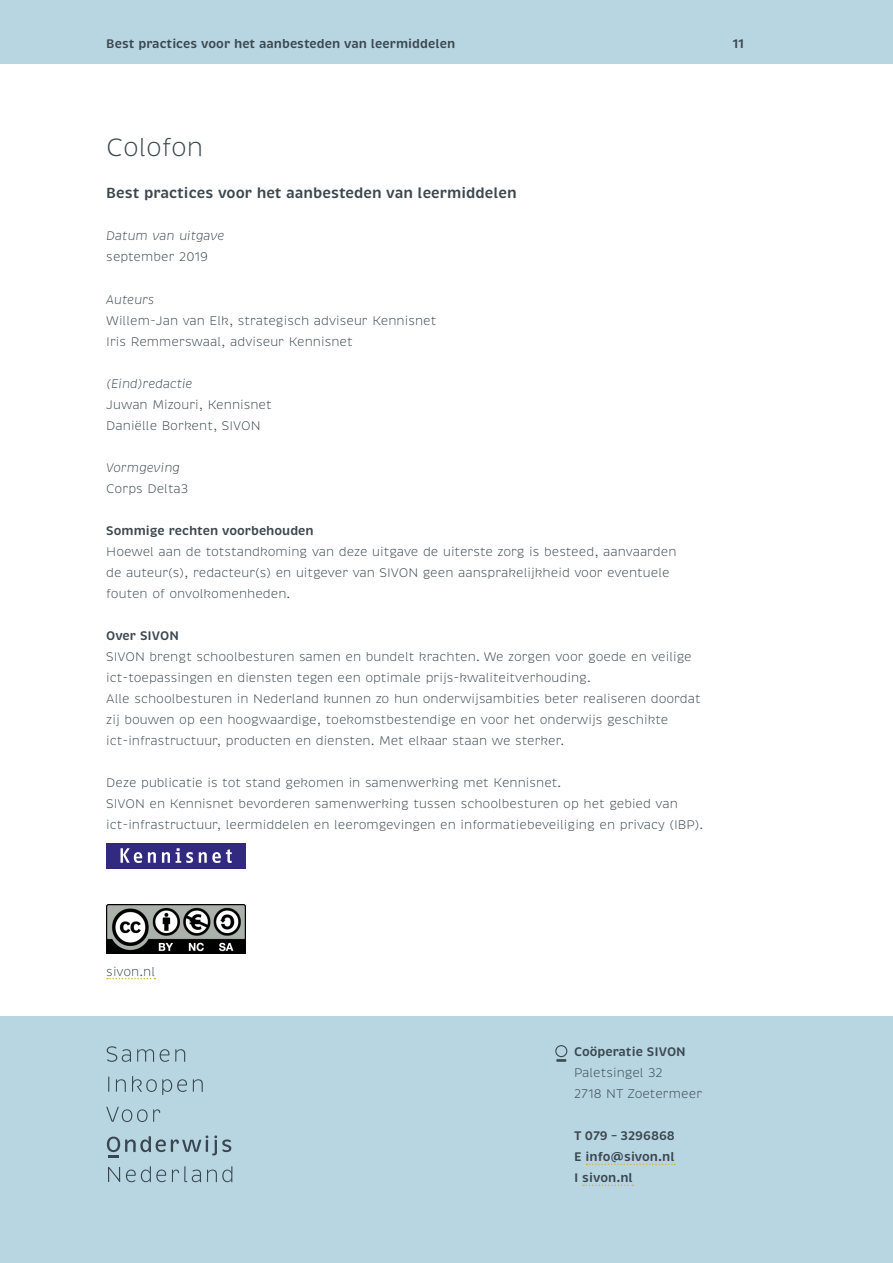
<style>
.page{position:relative;width:893px;height:1263px;background:#fff}
.page>*{position:absolute;margin:0;border:0;box-sizing:border-box;transform-origin:0 0}
.t1{font:300 25.5px "Brevia";letter-spacing:-.01em;color:#3c474f}
.t2{font:600 15px "Brevia";color:#3c474f}
.t3{font:300 12.75px/21px "Brevia";color:#3c474f}
.t4{font:600 12.75px/21px "Brevia";color:#3c474f;text-align:justify}
.t5{font:italic 300 12.75px "Brevia";color:#3c474f}
</style>
<div class="page">
<div style="left:0;top:0;width:893px;height:64px;background:#b7d6e1"></div>
<div style="left:0;top:1016px;width:893px;height:247px;background:#b7d6e1"></div>
<svg style="left:107px;top:978px;width:48px;height:1px"></svg>
<div style="left:106px;top:843px;width:139px;height:25px;background:#322981"></div>
<svg style="left:121px;top:848px;width:21px;height:15px"></svg>
<svg style="left:148px;top:852px;width:8px;height:11px"></svg>
<svg style="left:162px;top:852px;width:8px;height:11px"></svg>
<svg style="left:176px;top:848px;width:17px;height:15px"></svg>
<svg style="left:199px;top:849px;width:33px;height:14px"></svg>
<img style="left:106px;top:905px;width:139px;height:48px">
<svg style="left:107px;top:1046px;width:24px;height:16px"></svg>
<svg style="left:137px;top:1049px;width:17px;height:13px"></svg>
<svg style="left:160px;top:1049px;width:9px;height:13px"></svg>
<svg style="left:175px;top:1049px;width:10px;height:13px"></svg>
<svg style="left:108px;top:1076px;width:1px;height:16px"></svg>
<svg style="left:116px;top:1079px;width:10px;height:13px"></svg>
<svg style="left:132px;top:1076px;width:55px;height:19px"></svg>
<svg style="left:193px;top:1079px;width:10px;height:13px"></svg>
<svg style="left:106px;top:1107px;width:54px;height:15px"></svg>
<svg style="left:108px;top:1167px;width:12px;height:15px"></svg>
<svg style="left:126px;top:1166px;width:40px;height:16px"></svg>
<svg style="left:172px;top:1166px;width:29px;height:16px"></svg>
<svg style="left:207px;top:1166px;width:25px;height:16px"></svg>
<svg style="left:107px;top:1135px;width:124px;height:23px"></svg>
<svg style="left:586px;top:1163px;width:89px;height:2px"></svg>
<svg style="left:583px;top:1184px;width:50px;height:2px"></svg>
<svg style="left:555px;top:1045px;width:12px;height:17px"></svg>
<p class="t4" style="left:106px;top:34px;width:350px">Best practices voor het aanbesteden van leermiddelen</p>
<p class="t4" style="left:732px;top:34px;width:13px">11</p>
<h1 class="t1" style="left:106px;top:132px;width:99px">Colofon</h1>
<p class="t2" style="left:106px;top:184px;width:412px">Best practices voor het aanbesteden van leermiddelen</p>
<p class="t5" style="left:106px;top:228px;width:120px">Datum van uitgave</p>
<p class="t3" style="left:106px;top:247px;width:103px">september 2019</p>
<p class="t5" style="left:106px;top:291px;width:50px">Auteurs</p>
<p class="t3" style="left:106px;top:310px;width:332px">Willem-Jan van Elk, strategisch adviseur Kennisnet<br>Iris Remmerswaal, adviseur Kennisnet</p>
<p class="t5" style="left:106px;top:375px;width:88px">(Eind)redactie</p>
<p class="t3" style="left:106px;top:394px;width:167px">Juwan Mizouri, Kennisnet<br>Daniëlle Borkent, SIVON</p>
<p class="t5" style="left:106px;top:459px;width:75px">Vormgeving</p>
<p class="t3" style="left:106px;top:478px;width:83px">Corps Delta3</p>
<p class="t4" style="left:106px;top:520px;width:209px">Sommige rechten voorbehouden</p>
<p class="t3" style="left:106px;top:541px;width:572px">Hoewel aan de totstandkoming van deze uitgave de uiterste zorg is besteed, aanvaarden de auteur(s), redacteur(s) en uitgever van SIVON geen aansprakelijkheid voor eventuele fouten of onvolkomenheden.</p>
<p class="t4" style="left:106px;top:625px;width:74px">Over SIVON</p>
<p class="t3" style="left:106px;top:646px;width:596px">SIVON brengt schoolbesturen samen en bundelt krachten. We zorgen voor goede en veilige ict-toepassingen en diensten tegen een optimale prijs-kwaliteitverhouding.<br>Alle schoolbesturen in Nederland kunnen zo hun onderwijsambities beter realiseren doordat zij bouwen op een hoogwaardige, toekomstbestendige en voor het onderwijs geschikte ict-infrastructuur, producten en diensten. Met elkaar staan we sterker.</p>
<p class="t3" style="left:106px;top:772px;width:599px">Deze publicatie is tot stand gekomen in samenwerking met Kennisnet.<br>SIVON en Kennisnet bevorderen samenwerking tussen schoolbesturen op het gebied van ict-infrastructuur, leermiddelen en leeromgevingen en informatiebeveiliging en privacy (IBP).</p>
<p class="t3" style="left:106px;top:961px;width:50px">sivon.nl</p>
<p class="t4" style="left:574px;top:1041px;width:113px">Coöperatie SIVON</p>
<p class="t3" style="left:574px;top:1063px;width:130px">Paletsingel 32<br>2718 NT Zoetermeer</p>
<p class="t4" style="left:574px;top:1125px;width:102px">T 079 – 3296868<br>E info@sivon.nl I sivon.nl</p>
</div>
